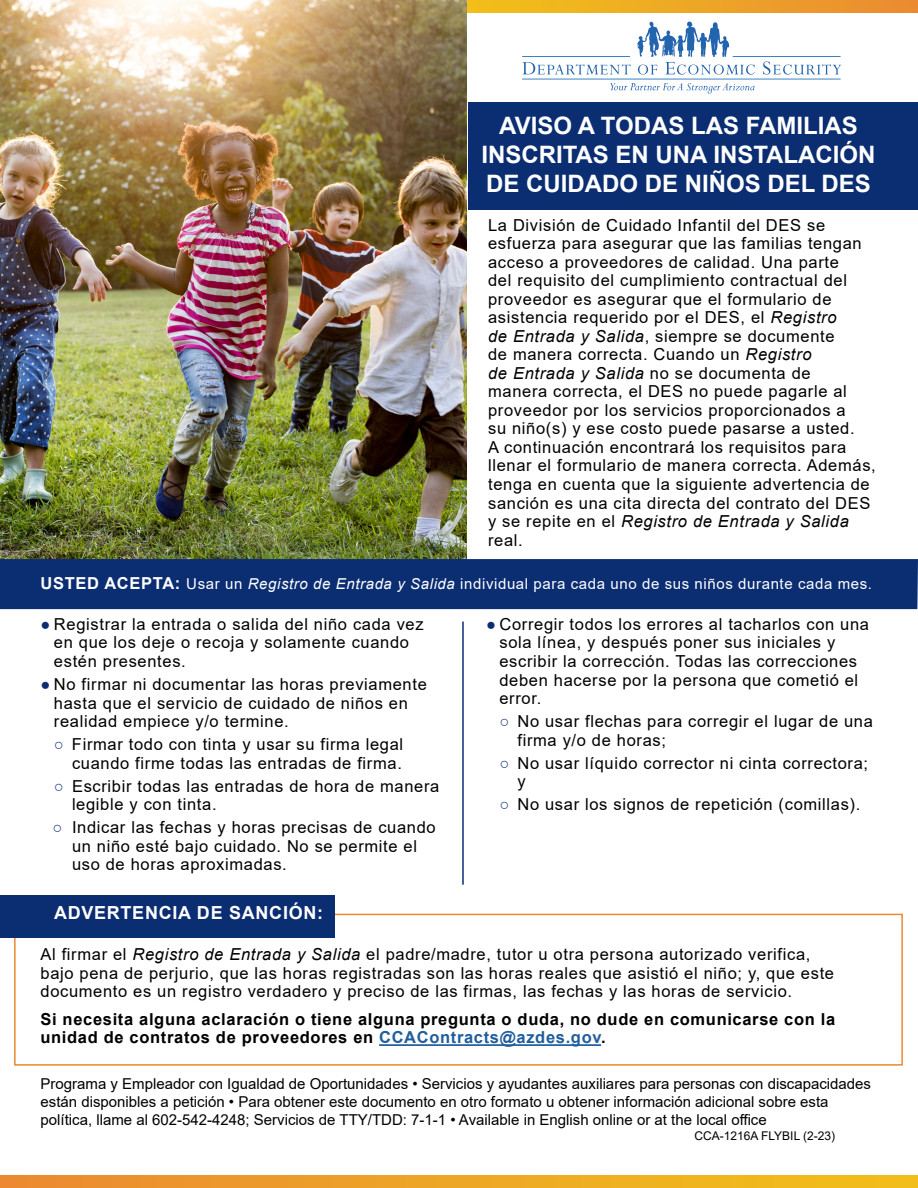
<style>
.page{position:relative;width:918px;height:1188px;background:#fff}
.page>*{position:absolute;margin:0;border:0;box-sizing:border-box;transform-origin:0 0}
.t1{font:700 24px/28.8px "Arial";color:#fff;text-align:center}
.t2{font:700 18px "Arial";letter-spacing:.04em;color:#fff}
.t3{font:16.5px/18.6px "Arial";letter-spacing:.04em;color:#000}
.t4{font:700 16.5px/18.6px "Arial";letter-spacing:.04em;color:#000}
.t5{font:15px/18px "Arial";color:#000}
.t6{font:15px "Arial";letter-spacing:.04em;color:#fff}
.t7{font:12px "Arial";color:#000}
.s1{font-style:italic}
.s2{font-weight:700;font-size:16.5px}
.s3{color:#0b2d72}
.s4{color:#215e9e}
</style>
<div class="page">
<svg style="left:467px;top:0;width:451px;height:13px;background:#eda625"></svg>
<div style="left:14px;top:914px;width:889px;height:152px;border:2px solid #ec8931"></div>
<img style="left:0;top:0;width:467px;height:559px">
<svg style="left:523px;top:62px;width:107px;height:12px"></svg>
<svg style="left:610px;top:83px;width:145px;height:11px"></svg>
<svg style="left:637px;top:22px;width:118px;height:53px"></svg>
<svg style="left:763px;top:61px;width:78px;height:14px"></svg>
<hr style="left:522px;top:56px;width:108px;height:1px;background:#3d81c3">
<hr style="left:733px;top:56px;width:108px;height:1px;background:#3d81c3">
<hr style="left:522px;top:79px;width:319px;height:1px;background:#3d81c3">
<div style="left:0;top:559px;width:918px;height:50px;background:#0b2d72"></div>
<hr style="left:462px;top:622px;width:2px;height:263px;background:#0b2d72">
<div style="left:0;top:895px;width:335px;height:42px;background:#0b2d72"></div>
<div style="left:468px;top:102px;width:450px;height:108px;background:#0b2d72"></div>
<svg style="left:0;top:1175px;width:918px;height:13px;background:#eda525"></svg>
<hr style="left:379px;top:1044px;width:222px;height:2px;background:#215e9e">
<h1 class="t1" style="left:481px;top:112px;width:396px">AVISO A TODAS LAS FAMILIAS<br>INSCRITAS EN UNA INSTALACIÓN<br>DE CUIDADO DE NIÑOS DEL DES</h1>
<p class="t3" style="left:488px;top:215px;width:389px">La División de Cuidado Infantil del DES se esfuerza para asegurar que las familias tengan acceso a proveedores de calidad. Una parte<br>del requisito del cumplimiento contractual del proveedor es asegurar que el formulario de asistencia requerido por el DES, el <span class="s1">Registro<br>de Entrada y Salida</span>, siempre se documente<br>de manera correcta. Cuando un <span class="s1">Registro<br>de Entrada y Salida</span> no se documenta de<br>manera correcta, el DES no puede pagarle al proveedor por los servicios proporcionados a<br>su niño(s) y ese costo puede pasarse a usted.<br>A continuación encontrará los requisitos para llenar el formulario de manera correcta. Además, tenga en cuenta que la siguiente advertencia de sanción es una cita directa del contrato del DES y se repite en el <span class="s1">Registro de Entrada y Salida </span>real.</p>
<p class="t6" style="left:40px;top:573px;width:833px"><span class="s2">USTED ACEPTA:</span> Usar un <span class="s1">Registro de Entrada y Salida</span> individual para cada uno de sus niños durante cada mes.</p>
<p class="t3" style="left:54px;top:615px;width:371px;text-indent:-13px"><span class="s3">●</span> Registrar la entrada o salida del niño cada vez en que los deje o recoja y solamente cuando estén presentes.</p>
<p class="t3" style="left:54px;top:675px;width:374px;text-indent:-13px"><span class="s3">●</span> No firmar ni documentar las horas previamente hasta que el servicio de cuidado de niños en realidad empiece y/o termine.</p>
<p class="t3" style="left:54px;top:735px;width:351px;text-align:right"><span class="s3">○</span> Firmar todo con tinta y usar su firma legal cuando firme todas las entradas de firma.</p>
<p class="t3" style="left:72px;top:776px;width:369px;text-indent:-18px"><span class="s3">○</span> Escribir todas las entradas de hora de manera legible y con tinta.</p>
<p class="t3" style="left:72px;top:818px;width:365px;text-indent:-20px"><span class="s3">○</span> Indicar las fechas y horas precisas de cuando un niño esté bajo cuidado. No se permite el uso de horas aproximadas.</p>
<p class="t3" style="left:499px;top:615px;width:371px;text-indent:-13px"><span class="s3">●</span> Corregir todos los errores al tacharlos con una sola línea, y después poner sus iniciales y escribir la corrección. Todas las correcciones deben hacerse por la persona que cometió el error.</p>
<p class="t3" style="left:518px;top:712px;width:357px;text-indent:-18px"><span class="s3">○</span> No usar flechas para corregir el lugar de una firma y/o de horas;</p>
<p class="t3" style="left:518px;top:753px;width:352px;text-indent:-18px"><span class="s3">○</span> No usar líquido corrector ni cinta correctora; y</p>
<p class="t3" style="left:500px;top:795px;width:362px"><span class="s3">○</span> No usar los signos de repetición (comillas).</p>
<p class="t2" style="left:54px;top:900px;width:271px">ADVERTENCIA DE SANCIÓN:</p>
<p class="t3" style="left:40px;top:945px;width:795px">Al firmar el <span class="s1">Registro de Entrada y Salida</span> el padre/madre, tutor u otra persona autorizado verifica, bajo pena de perjurio, que las horas registradas son las horas reales que asistió el niño; y, que este documento es un registro verdadero y preciso de las firmas, las fechas y las horas de servicio.</p>
<p class="t4" style="left:40px;top:1010px;width:796px">Si necesita alguna aclaración o tiene alguna pregunta o duda, no dude en comunicarse con la unidad de contratos de proveedores en <span class="s4">CCAContracts@azdes.gov</span>.</p>
<p class="t5" style="left:40px;top:1075px;width:832px">Programa y Empleador con Igualdad de Oportunidades • Servicios y ayudantes auxiliares para personas con discapacidades están disponibles a petición • Para obtener este documento en otro formato u obtener información adicional sobre esta política, llame al 602-542-4248; Servicios de TTY/TDD: 7-1-1 • Available in English online or at the local office</p>
<p class="t7" style="left:694px;top:1127px;width:142px">CCA-1216A FLYBIL (2-23)</p>
</div>
